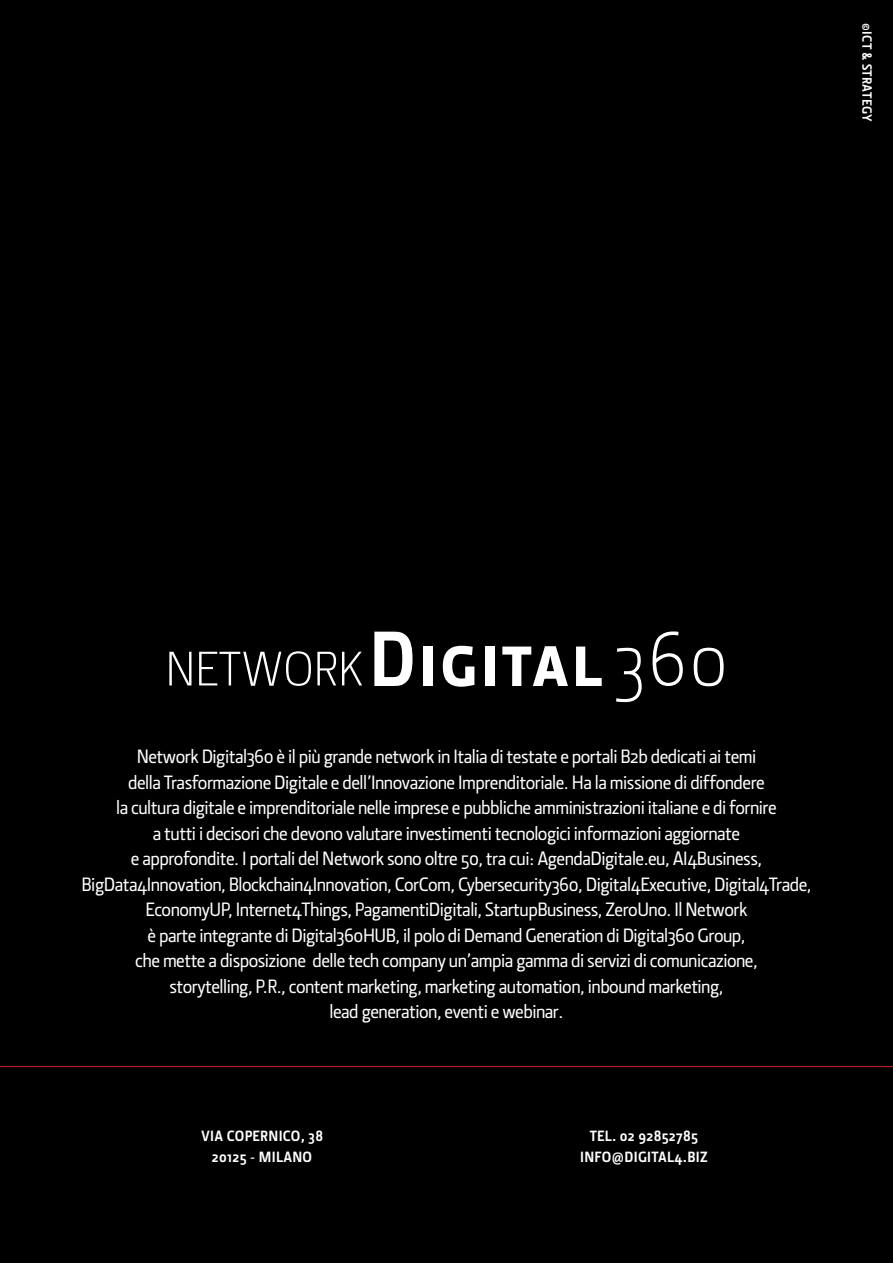
<style>
.page{position:relative;width:893px;height:1263px;background:#000}
.page>*{position:absolute;margin:0;border:0;box-sizing:border-box;transform-origin:0 0}
.t1{font:500 19.5px/25.5px "Section";letter-spacing:-.025em;color:#fff;text-align:center}
.t2{font:700 15px/21px "Section";letter-spacing:.02em;color:#fff;text-align:center}
.t3{font:700 13.5px "Section";letter-spacing:.02em;color:#fff}
</style>
<div class="page">
<hr style="left:0;top:1066px;width:893px;height:1px;background:#d1232a">
<svg style="left:169px;top:652px;width:22px;height:33px"></svg>
<svg style="left:199px;top:651px;width:112px;height:35px"></svg>
<svg style="left:317px;top:652px;width:19px;height:33px"></svg>
<svg style="left:342px;top:652px;width:20px;height:33px"></svg>
<svg style="left:374px;top:632px;width:38px;height:54px"></svg>
<div style="left:424px;top:646px;width:9px;height:40px;background:#fff"></div>
<svg style="left:443px;top:646px;width:31px;height:41px"></svg>
<div style="left:485px;top:646px;width:9px;height:40px;background:#fff"></div>
<svg style="left:502px;top:646px;width:66px;height:40px"></svg>
<svg style="left:576px;top:646px;width:26px;height:40px"></svg>
<svg style="left:616px;top:648px;width:26px;height:54px"></svg>
<svg style="left:653px;top:631px;width:30px;height:55px"></svg>
<svg style="left:694px;top:648px;width:30px;height:38px"></svg>
<p class="t3" style="left:875px;top:23px;width:100px;rotate:90deg">©ICT &amp; STRATEGY</p>
<p class="t1" style="left:82px;top:744px;width:731px">Network Digital360 è il più grande network in Italia di testate e portali B2b dedicati ai temi<br>della Trasformazione Digitale e dell’Innovazione Imprenditoriale. Ha la missione di diffondere<br>la cultura digitale e imprenditoriale nelle imprese e pubbliche amministrazioni italiane e di fornire<br>a tutti i decisori che devono valutare investimenti tecnologici informazioni aggiornate<br>e approfondite. I portali del Network sono oltre 50, tra cui: AgendaDigitale.eu, AI4Business, BigData4Innovation, Blockchain4Innovation, CorCom, Cybersecurity360, Digital4Executive, Digital4Trade, EconomyUP, Internet4Things, PagamentiDigitali, StartupBusiness, ZeroUno. Il Network<br>è parte integrante di Digital360HUB, il polo di Demand Generation di Digital360 Group,<br>che mette a disposizione delle tech company un’ampia gamma di servizi di comunicazione,<br>storytelling, P.R., content marketing, marketing automation, inbound marketing,<br>lead generation, eventi e webinar.</p>
<p class="t2" style="left:201px;top:1125px;width:123px">VIA COPERNICO, 38<br>20125 - MILANO</p>
<p class="t2" style="left:580px;top:1125px;width:129px">TEL. 02 92852785<br>INFO@DIGITAL4.BIZ</p>
</div>
